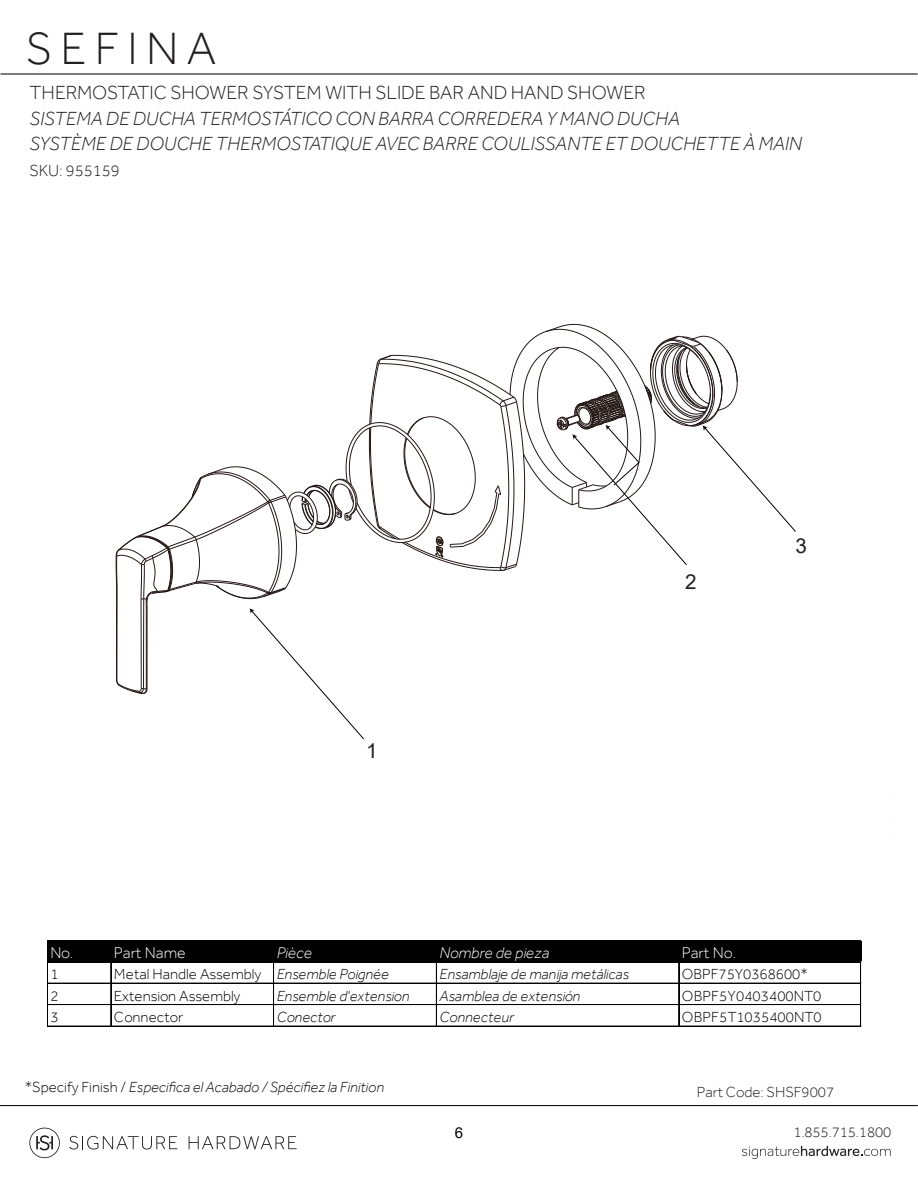
<style>
.page{position:relative;width:918px;height:1188px;background:#fff}
.page>*{position:absolute;margin:0;border:0;box-sizing:border-box;transform-origin:0 0}
.t1{font:300 46.5px "Effra";letter-spacing:.18em;color:#231f20}
.t2{font:20.55px "Arial";color:#231f20}
.t3{font:italic 300 19.5px/25.5px "Effra";color:#231f20}
.t4{font:300 19.5px "Effra";color:#231f20}
.t5{font:300 16.5px "Effra";color:#231f20}
.t6{font:300 15.9px "Effra";letter-spacing:-.005em;color:#fff}
.t7{font:italic 300 15.9px "Effra";letter-spacing:-.005em;color:#fff}
.t8{font:300 15px "Effra";letter-spacing:.005em;color:#010101}
.t9{font:italic 300 15px "Effra";color:#010101}
.t10{font:italic 300 15px "Effra";color:#0a0608}
.t11{font:300 15px "Effra";color:#252120}
.t12{font:300 15px "Effra";letter-spacing:-.01em;color:#231f20}
.t13{font:15px "Arial";color:#010101}
.s1{font-style:italic}
.s2{font-style:normal}
</style>
<div class="page">
<svg style="left:29px;top:1128px;width:31px;height:30px"></svg>
<svg style="left:69px;top:1136px;width:108px;height:14px"></svg>
<svg style="left:189px;top:1136px;width:108px;height:13px"></svg>
<hr style="left:0;top:1105px;width:918px;height:1px;background:#151718">
<svg style="left:742px;top:1146px;width:149px;height:13px"></svg>
<svg style="left:115px;top:324px;width:681px;height:416px"></svg>
<div style="left:47px;top:940px;width:814px;height:22px;background:#010101"></div>
<hr style="left:48px;top:962px;width:813px;height:1px;background:#010101">
<hr style="left:48px;top:983px;width:813px;height:1px;background:#010101">
<hr style="left:48px;top:1004px;width:813px;height:1px;background:#010101">
<hr style="left:48px;top:1005px;width:813px;height:1px;background:#010101">
<hr style="left:48px;top:1026px;width:813px;height:1px;background:#010101">
<hr style="left:47px;top:940px;width:1px;height:87px;background:#010101">
<hr style="left:110px;top:941px;width:1px;height:86px;background:#010101">
<hr style="left:111px;top:941px;width:1px;height:86px;background:#010101">
<hr style="left:273px;top:941px;width:1px;height:86px;background:#010101">
<hr style="left:274px;top:941px;width:1px;height:86px;background:#010101">
<hr style="left:436px;top:941px;width:1px;height:86px;background:#010101">
<hr style="left:678px;top:941px;width:1px;height:86px;background:#010101">
<hr style="left:679px;top:941px;width:1px;height:86px;background:#010101">
<hr style="left:860px;top:941px;width:1px;height:86px;background:#010101">
<hr style="left:861px;top:941px;width:1px;height:86px;background:#010101">
<hr style="left:0;top:73px;width:918px;height:2px;background:#151718">
<h1 class="t1" style="left:26px;top:20px;width:192px">SEFINA</h1>
<p class="t4" style="left:30px;top:81px;width:618px">THERMOSTATIC SHOWER SYSTEM WITH SLIDE BAR AND HAND SHOWER</p>
<p class="t3" style="left:30px;top:105px;width:774px">SISTEMA DE DUCHA TERMOSTÁTICO CON BARRA CORREDERA Y MANO DUCHA<br>SYSTÈME DE DOUCHE THERMOSTATIQUE AVEC BARRE COULISSANTE ET DOUCHETTE À MAIN</p>
<p class="t5" style="left:30px;top:160px;width:92px">SKU: 955159</p>
<p class="t2" style="left:366px;top:736px;width:13px">1</p>
<p class="t2" style="left:685px;top:568px;width:13px">2</p>
<p class="t2" style="left:795px;top:532px;width:13px">3</p>
<p class="t6" style="left:50px;top:943px;width:25px">No.</p>
<p class="t6" style="left:114px;top:943px;width:73px">Part Name</p>
<p class="t7" style="left:277px;top:943px;width:37px">Pièce</p>
<p class="t7" style="left:440px;top:943px;width:111px">Nombre de pieza</p>
<p class="t6" style="left:682px;top:943px;width:56px">Part No.</p>
<p class="t8" style="left:50px;top:965px;width:10px">1</p>
<p class="t8" style="left:114px;top:965px;width:276px">Metal Handle Assembly <span class="s1">Ensemble Poignée</span></p>
<p class="t9" style="left:440px;top:965px;width:191px">Ensamblaje de manija metálicas</p>
<p class="t8" style="left:682px;top:965px;width:128px">OBPF75Y0368600*</p>
<p class="t8" style="left:50px;top:987px;width:10px">2</p>
<p class="t8" style="left:114px;top:987px;width:128px">Extension Assembly</p>
<p class="t9" style="left:277px;top:987px;width:134px">Ensemble d'extension</p>
<p class="t9" style="left:440px;top:987px;width:142px">Asamblea de extensión</p>
<p class="t8" style="left:682px;top:987px;width:141px">OBPF5Y0403400NT0</p>
<p class="t8" style="left:50px;top:1008px;width:10px">3</p>
<p class="t8" style="left:114px;top:1008px;width:71px">Connector</p>
<p class="t9" style="left:277px;top:1008px;width:60px">Conector</p>
<p class="t9" style="left:440px;top:1008px;width:76px">Connecteur</p>
<p class="t8" style="left:682px;top:1008px;width:141px">OBPF5T1035400NT0</p>
<p class="t10" style="left:25px;top:1078px;width:361px"><span class="s2">*Specify Finish /</span> Especifica el Acabado / Spécifiez la Finition</p>
<p class="t11" style="left:697px;top:1083px;width:139px">Part Code: SHSF9007</p>
<p class="t13" style="left:455px;top:1123px;width:10px">6</p>
<p class="t12" style="left:793px;top:1124px;width:99px">1.855.715.1800</p>
</div>
